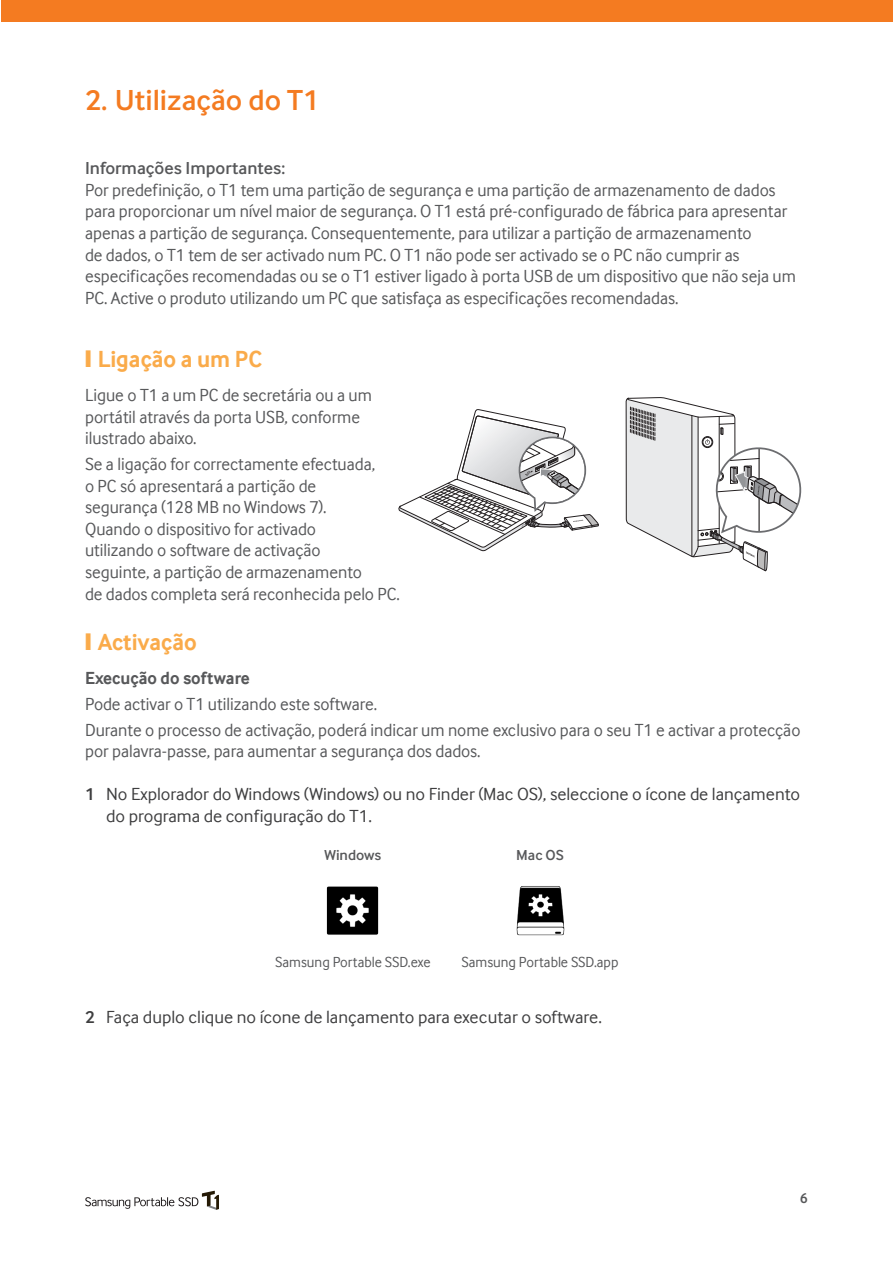
<style>
.page{position:relative;width:893px;height:1263px;background:#fff}
.page>*{position:absolute;margin:0;border:0;box-sizing:border-box;transform-origin:0 0}
.t1{font:500 30px "Samsung Inter Face";color:#f47b21}
.t2{font:700 24px "Samsung Inter Face";color:#faab4a;scale:.95 1}
.t3{font:18px/21.6px "Samsung Inter Face";color:#57585a;scale:.95 1}
.t4{font:18px/21.6px "Samsung Inter Face";color:#3e3e3f}
.t5{font:500 18px "Samsung Inter Face";color:#57585a}
.t6{font:700 18px "Samsung Inter Face";color:#57585a;scale:.95 1}
.t7{font:15px "Samsung Inter Face";color:#57585a;scale:.95 1}
.t8{font:500 15px "Samsung Inter Face";color:#57585a}
.s1{font-weight:500}
</style>
<div class="page">
<div style="left:1px;top:0;width:892px;height:21px;background:#f47b21"></div>
<svg style="left:85px;top:1191px;width:134px;height:19px"></svg>
<img style="left:326px;top:886px;width:53px;height:49px">
<img style="left:516px;top:886px;width:49px;height:50px">
<svg style="left:398px;top:409px;width:201px;height:142px"></svg>
<svg style="left:625px;top:397px;width:177px;height:175px"></svg>
<h1 class="t1" style="left:85px;top:83px;width:236px">2. Utilização do T1</h1>
<p class="t5" style="left:85px;top:158px;width:202px">Informações Importantes:</p>
<p class="t3" style="left:85px;top:179px;width:750px">Por predefinição, o T1 tem uma partição de segurança e uma partição de armazenamento de dados para proporcionar um nível maior de segurança. O T1 está pré-configurado de fábrica para apresentar apenas a partição de segurança. Consequentemente, para utilizar a partição de armazenamento<br>de dados, o T1 tem de ser activado num PC. O T1 não pode ser activado se o PC não cumprir as especificações recomendadas ou se o T1 estiver ligado à porta USB de um dispositivo que não seja um PC. Active o produto utilizando um PC que satisfaça as especificações recomendadas.</p>
<h2 class="t2" style="left:85px;top:344px;width:188px">❙ Ligação a um PC</h2>
<p class="t3" style="left:85px;top:384px;width:304px">Ligue o T1 a um PC de secretária ou a um portátil através da porta USB, conforme ilustrado abaixo.</p>
<p class="t3" style="left:85px;top:453px;width:333px">Se a ligação for correctamente efectuada,<br>o PC só apresentará a partição de<br>segurança (128 MB no Windows 7).<br>Quando o dispositivo for activado<br>utilizando o software de activação<br>seguinte, a partição de armazenamento<br>de dados completa será reconhecida pelo PC.</p>
<h2 class="t2" style="left:85px;top:627px;width:119px">❙ Activação</h2>
<p class="t6" style="left:85px;top:667px;width:175px">Execução do software</p>
<p class="t3" style="left:85px;top:691px;width:755px;line-height:25.8px">Pode activar o T1 utilizando este software.<br>Durante o processo de activação, poderá indicar um nome exclusivo para o seu T1 e activar a protecção</p>
<p class="t3" style="left:85px;top:740px;width:418px">por palavra-passe, para aumentar a segurança dos dados.</p>
<p class="t4" style="left:106px;top:783px;width:695px;text-indent:-21px"><span class="s1">1</span> No Explorador do Windows (Windows) ou no Finder (Mac OS), seleccione o ícone de lançamento do programa de configuração do T1.</p>
<p class="t8" style="left:324px;top:846px;width:58px">Windows</p>
<p class="t8" style="left:516px;top:846px;width:49px">Mac OS</p>
<p class="t7" style="left:275px;top:954px;width:165px">Samsung Portable SSD.exe</p>
<p class="t7" style="left:461px;top:954px;width:167px">Samsung Portable SSD.app</p>
<p class="t4" style="left:85px;top:1006px;width:518px"><span class="s1">2</span> Faça duplo clique no ícone de lançamento para executar o software.</p>
<p class="t8" style="left:800px;top:1189px;width:10px">6</p>
</div>
